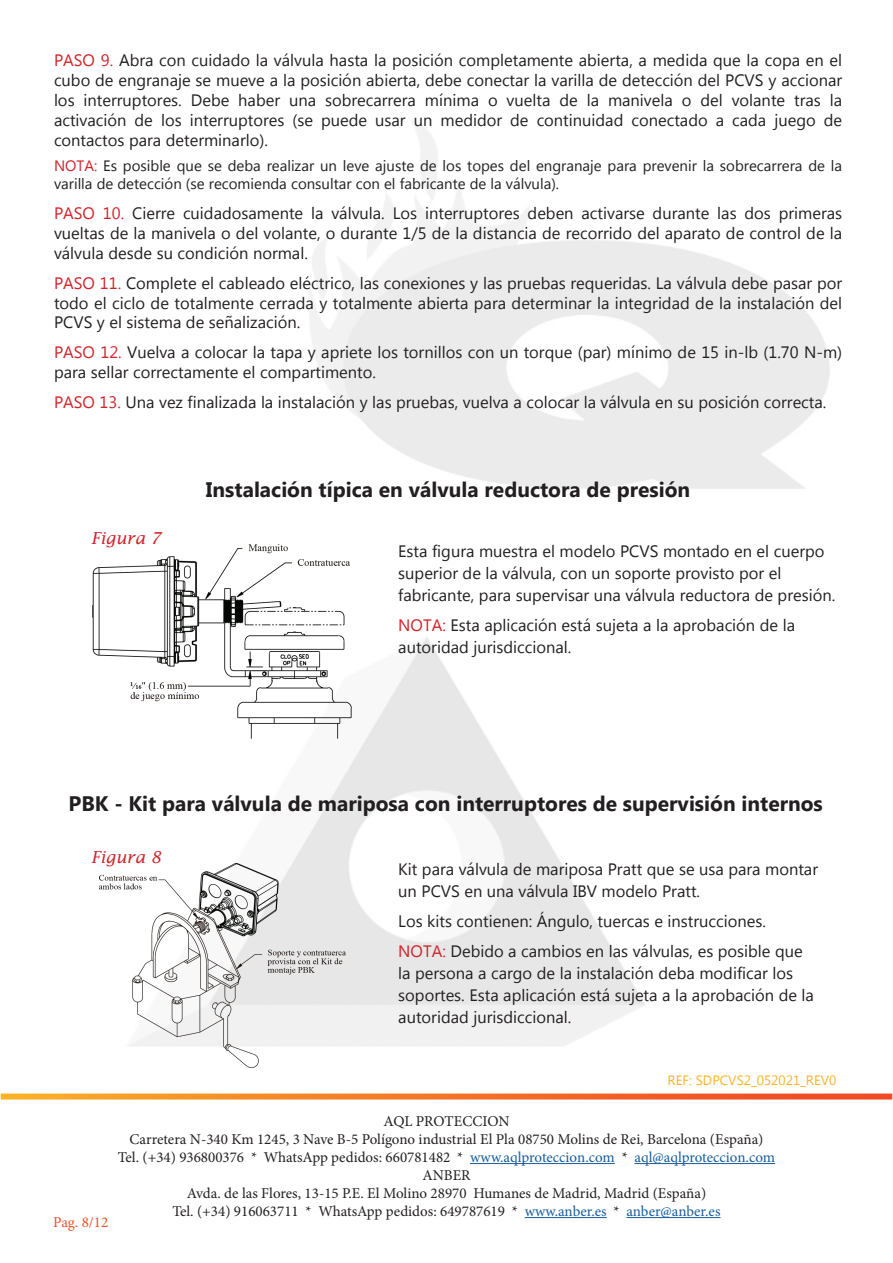
<style>
.page{position:relative;width:893px;height:1263px;background:#fff}
.page>*{position:absolute;margin:0;border:0;box-sizing:border-box;transform-origin:0 0}
.t1{font:700 21px "Microsoft New Tai Lue";color:#231f20}
.t2{font:16.5px/19.8px "Microsoft New Tai Lue";color:#231f20}
.t3{font:italic 16.5px "Lucida Fax";color:#d1232a}
.t4{font:15px/18px "Minion Pro";color:#231f20;text-align:center}
.t5{font:15px/18px "Microsoft New Tai Lue";color:#231f20}
.t6{font:15px "Minion Pro";color:#f05126}
.t7{font:13.5px "Microsoft New Tai Lue";color:#fcb325}
.s1{color:#d1232a}
.s2{color:#175d9e}
</style>
<div class="page">
<img style="left:81px;top:121px;width:771px;height:1044px">
<svg style="left:1px;top:1093px;width:891px;height:6px;background:#f4823a"></svg>
<hr style="left:470px;top:1163px;width:145px;height:1px;background:#175d9e">
<hr style="left:634px;top:1163px;width:141px;height:1px;background:#175d9e">
<hr style="left:525px;top:1217px;width:82px;height:1px;background:#175d9e">
<hr style="left:626px;top:1217px;width:94px;height:1px;background:#175d9e">
<img style="left:93px;top:545px;width:259px;height:193px">
<img style="left:100px;top:863px;width:245px;height:205px">
<p class="t2" style="left:54px;top:52px;width:790px;text-align:justify"><span class="s1">PASO 9.</span> Abra con cuidado la válvula hasta la posición completamente abierta, a medida que la copa en el cubo de engranaje se mueve a la posición abierta, debe conectar la varilla de detección del PCVS y accionar los interruptores. Debe haber una sobrecarrera mínima o vuelta de la manivela o del volante tras la activación de los interruptores (se puede usar un medidor de continuidad conectado a cada juego de contactos para determinarlo).</p>
<p class="t5" style="left:54px;top:158px;width:790px"><span class="s1">NOTA:</span> Es posible que se deba realizar un leve ajuste de los topes del engranaje para prevenir la sobrecarrera de la varilla de detección (se recomienda consultar con el fabricante de la válvula).</p>
<p class="t2" style="left:54px;top:205px;width:790px;text-align:justify"><span class="s1">PASO 10.</span> Cierre cuidadosamente la válvula. Los interruptores deben activarse durante las dos primeras vueltas de la manivela o del volante, o durante 1/5 de la distancia de recorrido del aparato de control de la válvula desde su condición normal.</p>
<p class="t2" style="left:54px;top:274px;width:790px;text-align:justify"><span class="s1">PASO 11.</span> Complete el cableado eléctrico, las conexiones y las pruebas requeridas. La válvula debe pasar por todo el ciclo de totalmente cerrada y totalmente abierta para determinar la integridad de la instalación del PCVS y el sistema de señalización.</p>
<p class="t2" style="left:54px;top:344px;width:790px"><span class="s1">PASO 12.</span> Vuelva a colocar la tapa y apriete los tornillos con un torque (par) mínimo de 15 in-lb (1.70 N-m) para sellar correctamente el compartimento.</p>
<p class="t2" style="left:54px;top:394px;width:774px"><span class="s1">PASO 13.</span> Una vez finalizada la instalación y las pruebas, vuelva a colocar la válvula en su posición correcta.</p>
<p class="t3" style="left:91px;top:529px;width:71px">Figura 7</p>
<p class="t1" style="left:206px;top:478px;width:486px">Instalación típica en válvula reductora de presión</p>
<p class="t2" style="left:398px;top:541px;width:438px;line-height:21.9px">Esta figura muestra el modelo PCVS montado en el cuerpo superior de la válvula, con un soporte provisto por el fabricante, para supervisar una válvula reductora de presión.</p>
<p class="t2" style="left:398px;top:615px;width:398px;line-height:21.9px"><span class="s1">NOTA:</span> Esta aplicación está sujeta a la aprobación de la autoridad jurisdiccional.</p>
<p class="t1" style="left:69px;top:792px;width:756px">PBK - Kit para válvula de mariposa con interruptores de supervisión internos</p>
<p class="t3" style="left:91px;top:847px;width:71px">Figura 8</p>
<p class="t2" style="left:398px;top:860px;width:421px;line-height:21.9px">Kit para válvula de mariposa Pratt que se usa para montar un PCVS en una válvula IBV modelo Pratt.</p>
<p class="t2" style="left:398px;top:908px;width:406px;line-height:30px">Los kits contienen: Ángulo, tuercas e instrucciones.<br><span class="s1">NOTA:</span> Debido a cambios en las válvulas, es posible que</p>
<p class="t2" style="left:398px;top:964px;width:417px;line-height:21.9px">la persona a cargo de la instalación deba modificar los soportes. Esta aplicación está sujeta a la aprobación de la autoridad jurisdiccional.</p>
<p class="t6" style="left:53px;top:1212px;width:57px">Pag. 8/12</p>
<p class="t7" style="left:668px;top:1072px;width:170px">REF: SDPCVS2_052021_REV0</p>
<p class="t4" style="left:118px;top:1112px;width:659px">AQL PROTECCION<br>Carretera N-340 Km 1245, 3 Nave B-5 Polígono industrial El Pla 08750 Molins de Rei, Barcelona (España)<br>Tel. (+34) 936800376 * WhatsApp pedidos: 660781482 * <span class="s2">www.aqlproteccion.com</span> * <span class="s2">aql@aqlproteccion.com </span>ANBER<br>Avda. de las Flores, 13-15 P.E. El Molino 28970 Humanes de Madrid, Madrid (España)<br>Tel. (+34) 916063711 * WhatsApp pedidos: 649787619 * <span class="s2">www.anber.es</span> * <span class="s2">anber@anber.es</span></p>
</div>
